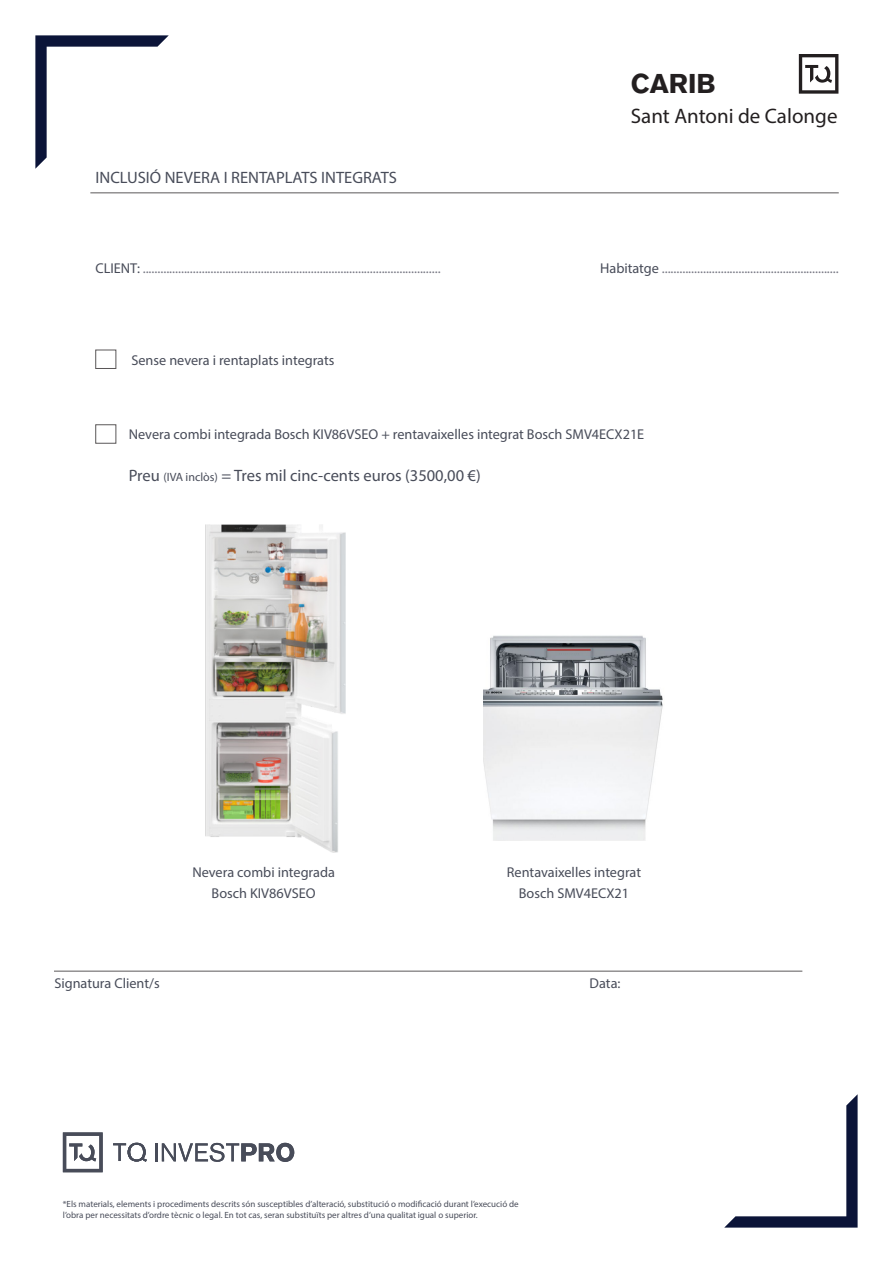
<style>
.page{position:relative;width:893px;height:1263px;background:#fff}
.page>*{position:absolute;margin:0;border:0;box-sizing:border-box;transform-origin:0 0}
.t1{font:700 27px "Akzidenz Grotesk BQ";color:#231f20}
.t2{font:21px "Myriad Pro";color:#231f20}
.t3{font:16.5px "Myriad Pro";color:#484c59}
.t4{font:14.25px "Myriad Pro";color:#484c59}
.t5{font:14.25px "Myriad Pro";color:#797a85}
.t6{font:9px/10.8px "Myriad Pro";color:#484c59}
.s1{color:#484c59}
.s2{font-size:12px}
</style>
<div class="page">
<svg style="left:799px;top:54px;width:39px;height:40px"></svg>
<svg style="left:35px;top:35px;width:134px;height:134px"></svg>
<svg style="left:725px;top:1094px;width:133px;height:133px"></svg>
<svg style="left:63px;top:1132px;width:40px;height:40px"></svg>
<svg style="left:113px;top:1143px;width:34px;height:18px"></svg>
<svg style="left:156px;top:1143px;width:138px;height:19px"></svg>
<hr style="left:54px;top:971px;width:748px;height:1px;background:#231f20">
<hr style="left:90px;top:193px;width:749px;height:1px;background:#231f20">
<img style="left:205px;top:524px;width:141px;height:328px">
<img style="left:484px;top:635px;width:179px;height:205px">
<p class="t3" style="left:96px;top:167px;width:303px">INCLUSIÓ NEVERA I RENTAPLATS INTEGRATS</p>
<h1 class="t1" style="left:631px;top:68px;width:86px">CARIB</h1>
<h2 class="t2" style="left:631px;top:103px;width:208px">Sant Antoni de Calonge</h2>
<p class="t5" style="left:96px;top:260px;width:347px"><span class="s1">CLIENT:</span> .....................................................................................................</p>
<p class="t5" style="left:600px;top:260px;width:240px"><span class="s1">Habitatge</span> ............................................................</p>
<p class="t4" style="left:131px;top:351px;width:205px">Sense nevera i rentaplats integrats</p>
<p class="t4" style="left:129px;top:426px;width:517px">Nevera combi integrada Bosch KIV86VSEO + rentavaixelles integrat Bosch SMV4ECX21E</p>
<p class="t3" style="left:129px;top:465px;width:353px">Preu <span class="s2">(IVA inclòs)</span> = Tres mil cinc-cents euros (3500,00 €)</p>
<p class="t4" style="left:192px;top:863px;width:144px">Nevera combi integrada</p>
<p class="t4" style="left:212px;top:884px;width:106px">Bosch KIV86VSEO</p>
<p class="t4" style="left:507px;top:863px;width:136px">Rentavaixelles integrat</p>
<p class="t4" style="left:519px;top:884px;width:112px">Bosch SMV4ECX21</p>
<p class="t4" style="left:54px;top:974px;width:107px">Signatura Client/s</p>
<p class="t4" style="left:590px;top:974px;width:32px">Data:</p>
<p class="t6" style="left:63px;top:1198px;width:457px">*Els materials, elements i procediments descrits són susceptibles d’alteració, substitució o modificació durant l’execució de l’obra per necessitats d’ordre tècnic o legal. En tot cas, seran substituïts per altres d’una qualitat igual o superior.</p>
</div>
